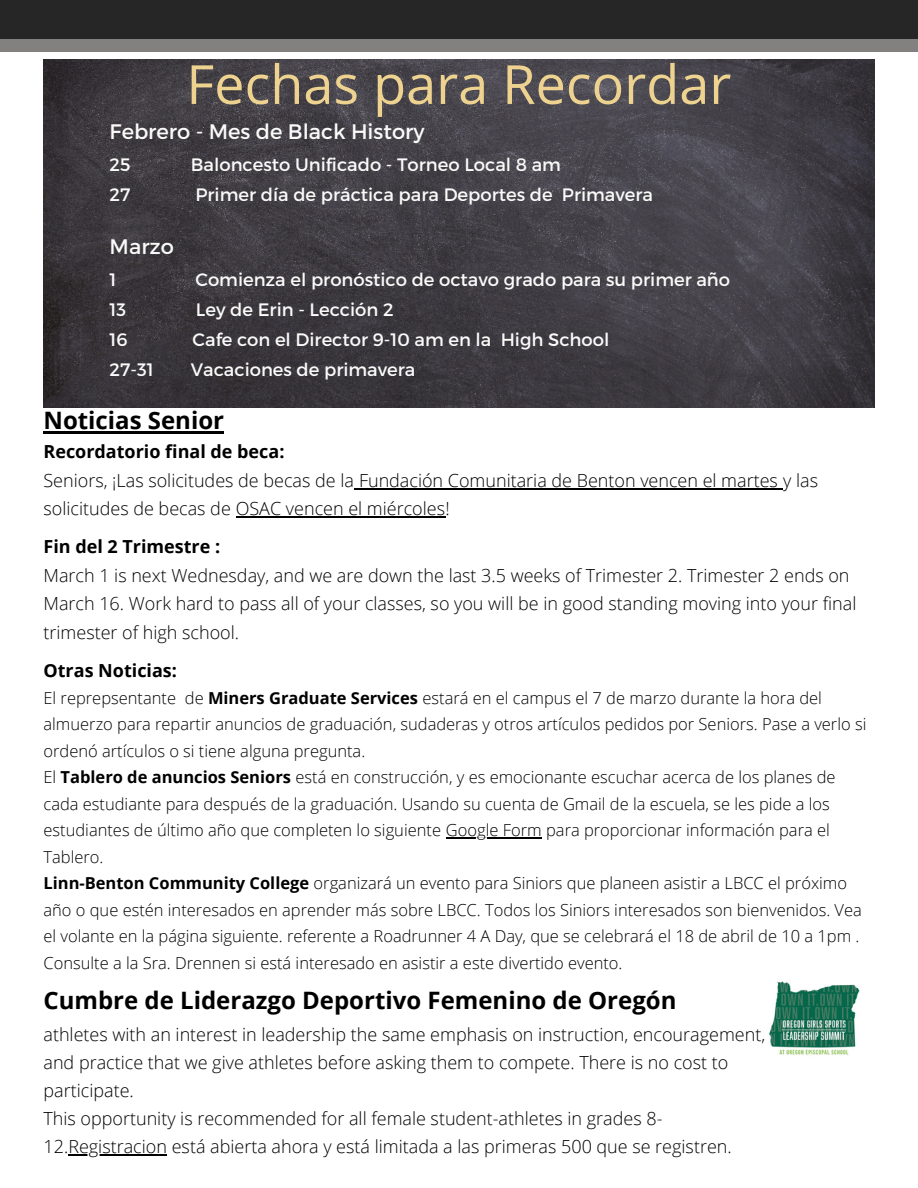
<style>
.page{position:relative;width:918px;height:1188px;background:#fff}
.page>*{position:absolute;margin:0;border:0;box-sizing:border-box;transform-origin:0 0}
.t1{font:54px "Open Sans";color:#eed390}
.t2{font:700 24px "Open Sans";color:#000}
.t3{font:21px "Montserrat";color:#fafaf9}
.t4{font:300 18px/28.2px "Open Sans";color:#000}
.t5{font:18px "Montserrat";color:#fafaf9}
.t6{font:700 18px "Open Sans";color:#000}
.t7{font:300 16.5px/26.5px "Open Sans";color:#000}
.s1{font-weight:700}
</style>
<div class="page">
<div style="left:0;top:0;width:918px;height:45px;background:#262626"></div>
<div style="left:0;top:40px;width:918px;height:12px;background:#828180"></div>
<img style="left:44px;top:60px;width:831px;height:347px">
<hr style="left:44px;top:432px;width:180px;height:2px;background:#000">
<hr style="left:68px;top:1154px;width:99px;height:1px;background:#000">
<img style="left:768px;top:981px;width:91px;height:74px">
<hr style="left:354px;top:488px;width:429px;height:1px;background:#000">
<hr style="left:236px;top:516px;width:209px;height:2px;background:#000">
<hr style="left:446px;top:837px;width:96px;height:2px;background:#000">
<h1 class="t1" style="left:186px;top:46px;width:546px">Fechas para Recordar</h1>
<p class="t3" style="left:110px;top:118px;width:316px">Febrero - Mes de Black History</p>
<p class="t5" style="left:110px;top:153px;width:22px">25</p>
<p class="t5" style="left:191px;top:153px;width:372px">Baloncesto Unificado - Torneo Local 8 am</p>
<p class="t5" style="left:110px;top:183px;width:22px">27</p>
<p class="t5" style="left:195px;top:183px;width:459px">Primer día de práctica para Deportes de Primavera</p>
<p class="t3" style="left:110px;top:233px;width:66px">Marzo</p>
<p class="t5" style="left:110px;top:268px;width:8px">1</p>
<p class="t5" style="left:195px;top:268px;width:536px">Comienza el pronóstico de octavo grado para su primer año</p>
<p class="t5" style="left:110px;top:298px;width:18px">13</p>
<p class="t5" style="left:196px;top:298px;width:199px">Ley de Erin - Lección 2</p>
<p class="t5" style="left:110px;top:328px;width:20px">16</p>
<p class="t5" style="left:193px;top:328px;width:418px">Cafe con el Director 9-10 am en la High School</p>
<p class="t5" style="left:110px;top:358px;width:46px">27-31</p>
<p class="t5" style="left:191px;top:358px;width:226px">Vacaciones de primavera</p>
<h2 class="t2" style="left:44px;top:404px;width:182px">Noticias Senior</h2>
<p class="t6" style="left:44px;top:439px;width:242px">Recordatorio final de beca:</p>
<p class="t4" style="left:44px;top:466px;width:776px">Seniors, ¡Las solicitudes de becas de la Fundación Comunitaria de Benton vencen el martes y las solicitudes de becas de OSAC vencen el miércoles!</p>
<p class="t6" style="left:44px;top:534px;width:178px">Fin del 2 Trimestre :</p>
<p class="t4" style="left:44px;top:561px;width:814px">March 1 is next Wednesday, and we are down the last 3.5 weeks of Trimester 2. Trimester 2 ends on<br>March 16. Work hard to pass all of your classes, so you will be in good standing moving into your final trimester of high school.</p>
<p class="t6" style="left:44px;top:658px;width:135px">Otras Noticias:</p>
<p class="t7" style="left:44px;top:684px;width:824px">El reprepsentante de <span class="s1">Miners Graduate Services</span> estará en el campus el 7 de marzo durante la hora del almuerzo para repartir anuncios de graduación, sudaderas y otros artículos pedidos por Seniors. Pase a verlo si ordenó artículos o si tiene alguna pregunta.<br>El <span class="s1">Tablero de anuncios Seniors</span> está en construcción, y es emocionante escuchar acerca de los planes de cada estudiante para después de la graduación. Usando su cuenta de Gmail de la escuela, se les pide a los estudiantes de último año que completen lo siguiente Google Form para proporcionar información para el Tablero.<br><span class="s1">Linn-Benton Community College</span> organizará un evento para Siniors que planeen asistir a LBCC el próximo año o que estén interesados en aprender más sobre LBCC. Todos los Siniors interesados son bienvenidos. Vea el volante en la página siguiente. referente a Roadrunner 4 A Day, que se celebrará el 18 de abril de 10 a 1pm .<br>Consulte a la Sra. Drennen si está interesado en asistir a este divertido evento.</p>
<h2 class="t2" style="left:44px;top:984px;width:634px">Cumbre de Liderazgo Deportivo Femenino de Oregón</h2>
<p class="t4" style="left:44px;top:1020px;width:723px">athletes with an interest in leadership the same emphasis on instruction, encouragement, and practice that we give athletes before asking them to compete. There is no cost to participate.<br>This opportunity is recommended for all female student-athletes in grades 8- 12.Registracion está abierta ahora y está limitada a las primeras 500 que se registren.</p>
</div>
